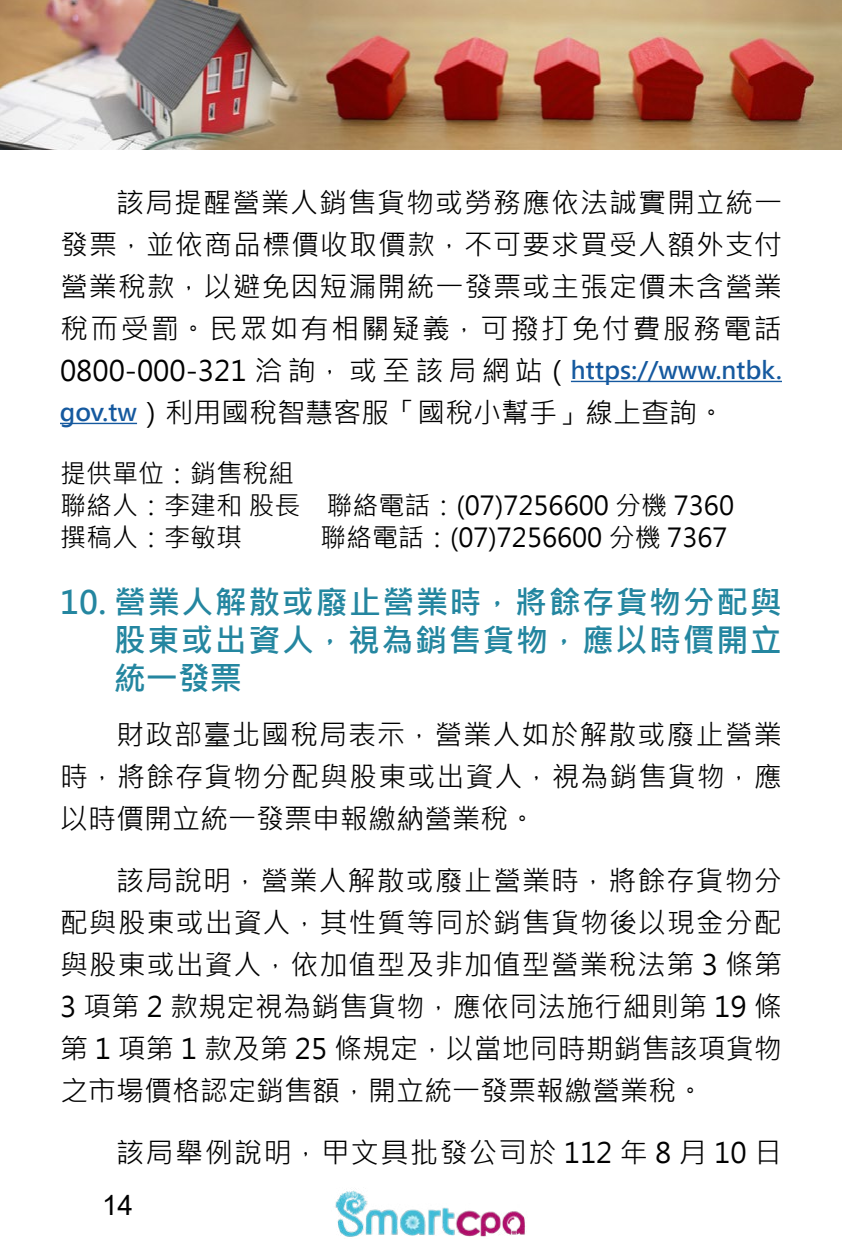
<style>
.page{position:relative;width:842px;height:1252px;background:#fff}
.page>*{position:absolute;margin:0;border:0;box-sizing:border-box;transform-origin:0 0}
.t1{font:700 32px/38px "Microsoft Jheng Hei";letter-spacing:.05em;color:#2486a0;text-align:justify}
.t2{font:28px/42px "Microsoft Jheng Hei";color:#000;text-align:justify}
.t3{font:28px "Microsoft Jheng Hei";letter-spacing:.055em;color:#000}
.t4{font:28px "Arial";color:#000}
.t5{font:26px/32px "Microsoft Jheng Hei";color:#000}
.s1{font-weight:700;font-size:24px;color:#15599f}
</style>
<div class="page">
<img style="left:335px;top:1190px;width:190px;height:47px">
<hr style="left:571px;top:381px;width:211px;height:1px;background:#15599f">
<hr style="left:60px;top:423px;width:77px;height:1px;background:#15599f">
<img style="left:0;top:0;width:842px;height:150px">
<p class="t2" style="left:60px;top:182px;width:724px;text-indent:56px">該局提醒營業人銷售貨物或勞務應依法誠實開立統一發票，並依商品標價收取價款，不可要求買受人額外支付營業稅款，以避免因短漏開統一發票或主張定價未含營業稅而受罰。民眾如有相關疑義，可撥打免付費服務電話0800-000-321 洽詢，或至該局網站（<span class="s1">https://www.ntbk. gov.tw</span>）利用國稅智慧客服「國稅小幫手」線上查詢。</p>
<p class="t5" style="left:60px;top:458px;width:676px">提供單位：銷售稅組<br>聯絡人：李建和 股長 聯絡電話：(07)7256600 分機 7360撰稿人：李敏琪</p>
<p class="t5" style="left:320px;top:522px;width:409px">聯絡電話：(07)7256600 分機 7367</p>
<p class="t1" style="left:114px;top:584px;width:670px;text-indent:-54px">10. 營業人解散或廢止營業時，將餘存貨物分配與股東或出資人，視為銷售貨物，應以時價開立統一發票</p>
<p class="t2" style="left:60px;top:714px;width:723px;text-indent:56px">財政部臺北國稅局表示，營業人如於解散或廢止營業時，將餘存貨物分配與股東或出資人，視為銷售貨物，應以時價開立統一發票申報繳納營業稅。</p>
<p class="t2" style="left:60px;top:860px;width:724px;text-indent:56px">該局說明，營業人解散或廢止營業時，將餘存貨物分配與股東或出資人，其性質等同於銷售貨物後以現金分配與股東或出資人，依加值型及非加值型營業稅法第 3 條第3 項第 2 款規定視為銷售貨物，應依同法施行細則第 19 條第 1 項第 1 款及第 25 條規定，以當地同時期銷售該項貨物之市場價格認定銷售額，開立統一發票報繳營業稅。</p>
<p class="t3" style="left:116px;top:1135px;width:668px">該局舉例說明，甲文具批發公司於 112 年 8 月 10 日</p>
<p class="t4" style="left:102px;top:1186px;width:33px">14</p>
</div>
